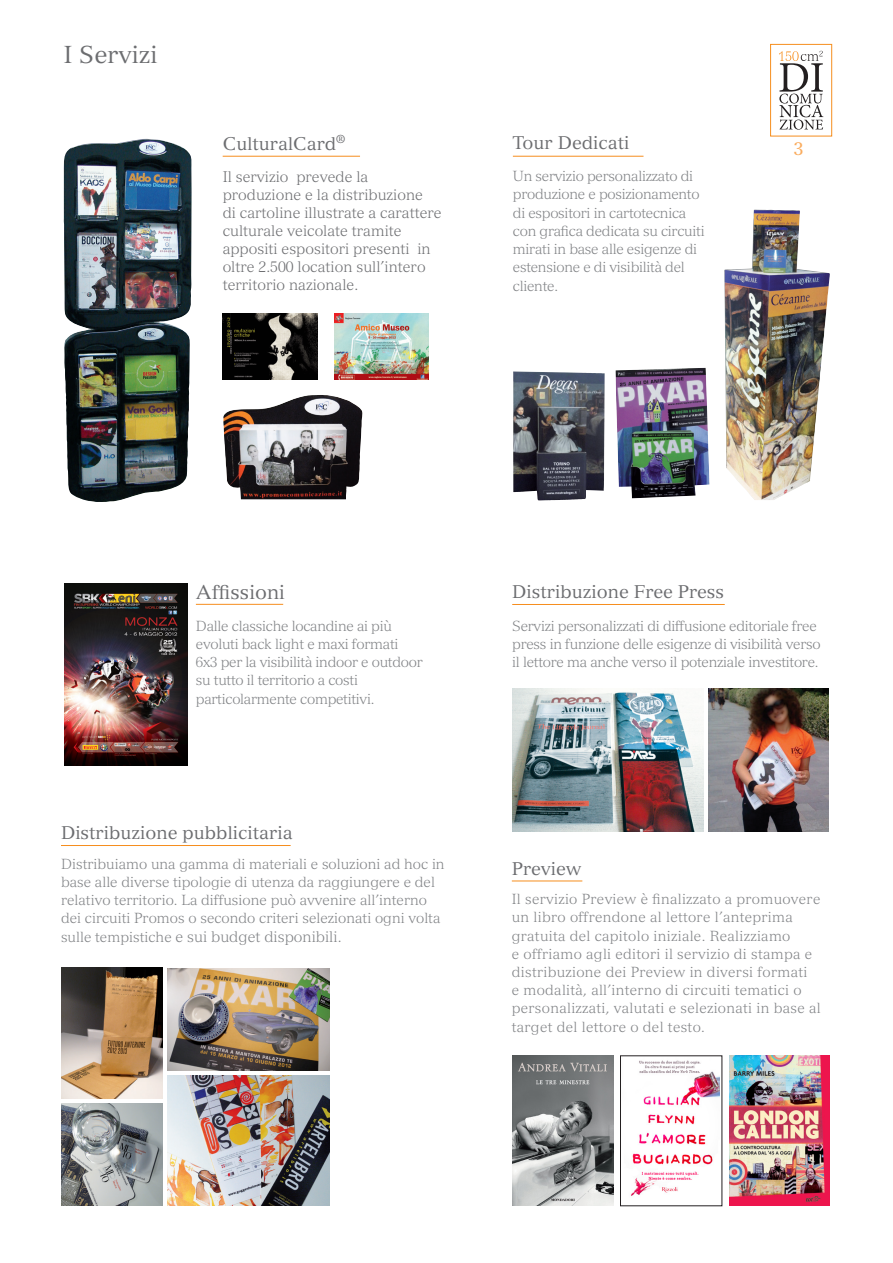
<style>
.page{position:relative;width:893px;height:1263px;background:#fff}
.page>*{position:absolute;margin:0;border:0;box-sizing:border-box;transform-origin:0 0}
.t1{font:24px "Versailles";color:#6c6d70}
.t2{font:19.5px "Versailles";color:#6c6d70}
.t3{font:18px "Versailles";color:#6c6d70}
.t4{font:18px "Versailles";color:#faac5e}
.t5{font:300 15px/18px "Versailles";color:#6c6d70}
.t6{font:300 15px "Versailles";color:#808285}
.t7{font:300 14.25px/18.1px "Versailles";letter-spacing:-.02em;color:#808285}
.t8{font:300 14.25px/18.1px "Versailles";letter-spacing:.02em;color:#808285}
.t9{font:300 14.25px/18.1px "Versailles";color:#808285}
.s1{font-size:14.25px}
</style>
<div class="page">
<img style="left:223px;top:395px;width:140px;height:104px">
<img style="left:63px;top:139px;width:129px;height:363px">
<img style="left:724px;top:210px;width:106px;height:290px">
<img style="left:512px;top:688px;width:191px;height:143px">
<img style="left:168px;top:968px;width:162px;height:102px">
<img style="left:61px;top:968px;width:102px;height:131px">
<img style="left:61px;top:1103px;width:102px;height:103px">
<hr style="left:223px;top:156px;width:137px;height:1px;background:#f68e1e">
<hr style="left:61px;top:845px;width:230px;height:1px;background:#f68e1e">
<hr style="left:513px;top:156px;width:130px;height:1px;background:#f68e1e">
<hr style="left:196px;top:604px;width:87px;height:1px;background:#f68e1e">
<hr style="left:512px;top:604px;width:213px;height:1px;background:#f68e1e">
<div style="left:770px;top:44px;width:62px;height:92px;border:1px solid #f68e1e"></div>
<svg style="left:779px;top:51px;width:44px;height:79px"></svg>
<img style="left:64px;top:584px;width:124px;height:181px">
<img style="left:168px;top:1075px;width:162px;height:131px">
<img style="left:223px;top:313px;width:94px;height:66px">
<img style="left:709px;top:688px;width:119px;height:143px">
<img style="left:334px;top:313px;width:95px;height:66px">
<img style="left:615px;top:368px;width:94px;height:130px">
<img style="left:513px;top:371px;width:92px;height:130px">
<hr style="left:512px;top:880px;width:70px;height:1px;background:#f68e1e">
<img style="left:513px;top:1056px;width:100px;height:150px">
<img style="left:631px;top:1060px;width:88px;height:136px">
<div style="left:620px;top:1056px;width:102px;height:150px;border:1px solid #231f20"></div>
<img style="left:729px;top:1056px;width:100px;height:150px">
<p class="t1" style="left:64px;top:40px;width:95px">I Servizi</p>
<p class="t3" style="left:223px;top:133px;width:124px">CulturalCard<sup>®</sup></p>
<p class="t5" style="left:223px;top:167px;width:202px">Il servizio prevede la produzione e la distribuzione</p>
<p class="t5" style="left:223px;top:203px;width:220px">di cartoline illustrate a carattere culturale veicolate tramite appositi espositori presenti in oltre 2.500 location sull’intero territorio nazionale.</p>
<p class="t3" style="left:513px;top:132px;width:118px">Tour Dedicati</p>
<p class="t7" style="left:513px;top:167px;width:193px">Un servizio personalizzato di produzione e posizionamento di espositori in cartotecnica con grafica dedicata su circuiti mirati in base alle esigenze di estensione e di visibilità del cliente.</p>
<p class="t4" style="left:793px;top:138px;width:12px">3</p>
<p class="t2" style="left:196px;top:581px;width:91px">Affissioni</p>
<p class="t7" style="left:196px;top:616px;width:198px">Dalle classiche locandine ai più</p>
<p class="t7" style="left:196px;top:635px;width:204px">evoluti back light e maxi formati</p>
<p class="t7" style="left:196px;top:653px;width:228px">6x3 per la visibilità indoor e outdoor</p>
<p class="t7" style="left:196px;top:671px;width:180px">su tutto il territorio a costi particolarmente competitivi.</p>
<p class="t3" style="left:61px;top:822px;width:233px">Distribuzione pubblicitaria</p>
<p class="t9" style="left:61px;top:854px;width:385px">Distribuiamo una gamma di materiali e soluzioni ad hoc in base alle diverse tipologie di utenza da raggiungere e del relativo territorio. La diffusione può avvenire all’interno dei circuiti Promos o secondo criteri selezionati ogni volta</p>
<p class="t6" style="left:61px;top:928px;width:282px"><span class="s1">sulle tempistiche</span> e sui budget disponibili.</p>
<p class="t3" style="left:512px;top:581px;width:213px">Distribuzione Free Press</p>
<p class="t7" style="left:512px;top:616px;width:310px">Servizi personalizzati di diffusione editoriale free press in funzione delle esigenze di visibilità verso il lettore ma anche verso il potenziale investitore.</p>
<p class="t3" style="left:512px;top:857px;width:71px">Preview</p>
<p class="t8" style="left:512px;top:890px;width:310px">Il servizio Preview è finalizzato a promuovere un libro offrendone al lettore l’anteprima gratuita del capitolo iniziale. Realizziamo</p>
<p class="t8" style="left:512px;top:944px;width:310px">e offriamo agli editori il servizio di stampa e distribuzione dei Preview in diversi formati<br>e modalità, all’interno di circuiti tematici o personalizzati, valutati e selezionati in base al target del lettore o del testo.</p>
</div>
